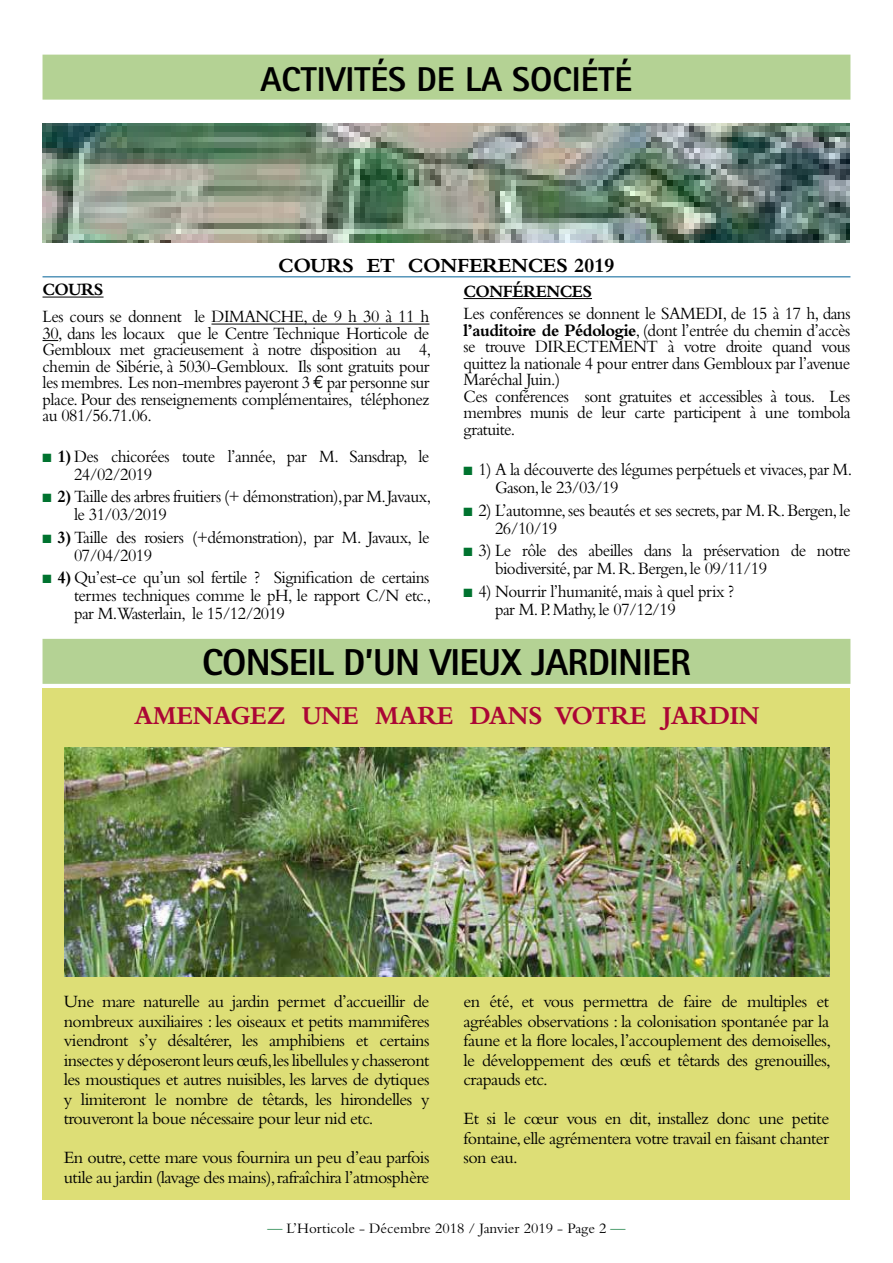
<style>
.page{position:relative;width:893px;height:1263px;background:#fff}
.page>*{position:absolute;margin:0;border:0;box-sizing:border-box;transform-origin:0 0}
.t1{font:800 37.5px "Rotis Sans Serif";letter-spacing:-.02em;color:#000}
.t2{font:800 34.5px "Rotis Sans Serif";color:#000}
.t3{font:700 27px "Bembo";letter-spacing:-.01em;color:#ab0635;scale:.95 1}
.t4{font:700 21px "Bembo";letter-spacing:-.02em;color:#000}
.t5{font:18px/16.5px "Bembo";letter-spacing:-.03em;color:#000;scale:.95 1}
.t6{font:18px/19.5px "Bembo";letter-spacing:-.03em;color:#000;text-align:justify}
.t7{font:700 18px "Bembo";letter-spacing:-.03em;color:#000;scale:.95 1}
.t8{font:15px "Bembo";color:#000}
.s1{font-weight:700}
.s2{color:#00732f}
.s3{font-family:"Euro Mono"}
</style>
<div class="page">
<div style="left:43px;top:55px;width:807px;height:45px;background:#b4d294"></div>
<hr style="left:43px;top:276px;width:807px;height:1px;background:#006197">
<hr style="left:43px;top:297px;width:61px;height:1px;background:#000">
<hr style="left:211px;top:324px;width:218px;height:1px;background:#000">
<svg style="left:43px;top:340px;width:15px;height:1px"></svg>
<hr style="left:463px;top:298px;width:129px;height:1px;background:#000">
<img style="left:43px;top:123px;width:807px;height:119px">
<div style="left:43px;top:639px;width:807px;height:45px;background:#b4d294"></div>
<div style="left:43px;top:688px;width:807px;height:511px;background:#ddde76"></div>
<img style="left:64px;top:748px;width:766px;height:228px">
<h2 class="t2" style="left:261px;top:57px;width:373px">ACTIVITÉS DE LA SOCIÉTÉ</h2>
<p class="t4" style="left:278px;top:254px;width:338px">COURS ET CONFERENCES 2019</p>
<p class="t7" style="left:463px;top:281px;width:137px">CONFÉRENCES</p>
<p class="t5" style="left:463px;top:305px;width:409px">Les conférences se donnent le SAMEDI, de 15 à 17 h, dans <span class="s1">l’auditoire de Pédologie</span>, (dont l’entrée du chemin d’accès se trouve DIRECTEMENT à votre droite quand vous quittez la nationale 4 pour entrer dans Gembloux par l’avenue Maréchal Juin.)<br>Ces conférences sont gratuites et accessibles à tous. Les membres munis de leur carte participent à une tombola gratuite.</p>
<p class="t5" style="left:495px;top:460px;width:377px;line-height:18px;text-indent:-32px"><span class="s2">■</span> 1) A la découverte des légumes perpétuels et vivaces, par M.<br>Gason, le 23/03/19</p>
<p class="t5" style="left:495px;top:501px;width:376px;line-height:18px;text-indent:-32px"><span class="s2">■</span> 2) L’automne, ses beautés et ses secrets, par M. R. Bergen, le<br>26/10/19</p>
<p class="t5" style="left:495px;top:541px;width:376px;line-height:18px;text-indent:-32px"><span class="s2">■</span> 3) Le rôle des abeilles dans la préservation de notre biodiversité, par M. R. Bergen, le 09/11/19</p>
<p class="t5" style="left:495px;top:582px;width:253px;line-height:18px;text-indent:-32px"><span class="s2">■</span> 4) Nourrir l’humanité, mais à quel prix ? par M. P. Mathy, le 07/12/19</p>
<h1 class="t1" style="left:202px;top:638px;width:490px">CONSEIL D’UN VIEUX JARDINIER</h1>
<p class="t7" style="left:43px;top:280px;width:66px">COURS</p>
<p class="t5" style="left:43px;top:308px;width:411px;text-align:justify">Les cours se donnent le DIMANCHE, de 9 h 30 à 11 h 30, dans les locaux que le Centre Technique Horticole de Gembloux met gracieusement à notre disposition au 4, chemin de Sibérie, à 5030-Gembloux. Ils sont gratuits pour les membres. Les non-membres payeront 3 <span class="s3">€</span> par personne sur place. Pour des renseignements complémentaires, téléphonez au 081/56.71.06.</p>
<p class="t5" style="left:74px;top:447px;width:376px;line-height:18px;text-indent:-32px"><span class="s2">■</span> <span class="s1">1)</span> Des chicorées toute l’année, par M. Sansdrap, le<br>24/02/2019</p>
<p class="t5" style="left:74px;top:487px;width:377px;line-height:18px;text-indent:-32px"><span class="s2">■</span> <span class="s1">2)</span> Taille des arbres fruitiers (+ démonstration), par M. Javaux, le 31/03/2019</p>
<p class="t5" style="left:74px;top:528px;width:376px;line-height:18px;text-indent:-32px"><span class="s2">■</span> <span class="s1">3)</span> Taille des rosiers (+démonstration), par M. Javaux, le<br>07/04/2019</p>
<p class="t5" style="left:74px;top:568px;width:377px;line-height:18px;text-align:justify;text-indent:-32px"><span class="s2">■</span> <span class="s1">4)</span> Qu’est-ce qu’un sol fertile ? Signification de certains termes techniques comme le pH, le rapport C/N etc., par M.Wasterlain, le 15/12/2019</p>
<h3 class="t3" style="left:134px;top:701px;width:660px">AMENAGEZ UNE MARE DANS VOTRE JARDIN</h3>
<p class="t6" style="left:64px;top:992px;width:367px">Une mare naturelle au jardin permet d’accueillir de nombreux auxiliaires : les oiseaux et petits mammifères viendront s’y désaltérer, les amphibiens et certains insectes y déposeront leurs œufs,les libellules y chasseront les moustiques et autres nuisibles, les larves de dytiques y limiteront le nombre de têtards, les hirondelles y trouveront la boue nécessaire pour leur nid etc.</p>
<p class="t6" style="left:64px;top:1148px;width:367px">En outre, cette mare vous fournira un peu d’eau parfois utile au jardin (lavage des mains), rafraîchira l’atmosphère</p>
<p class="t6" style="left:463px;top:992px;width:369px">en été, et vous permettra de faire de multiples et agréables observations : la colonisation spontanée par la faune et la flore locales, l’accouplement des demoiselles, le développement des œufs et têtards des grenouilles, crapauds etc.</p>
<p class="t6" style="left:463px;top:1108px;width:367px">Et si le cœur vous en dit, installez donc une petite fontaine, elle agrémentera votre travail en faisant chanter son eau.</p>
<p class="t8" style="left:267px;top:1219px;width:360px"><span class="s2">—</span> L’Horticole - Décembre 2018 / Janvier 2019 - Page 2 <span class="s2">—</span></p>
</div>
